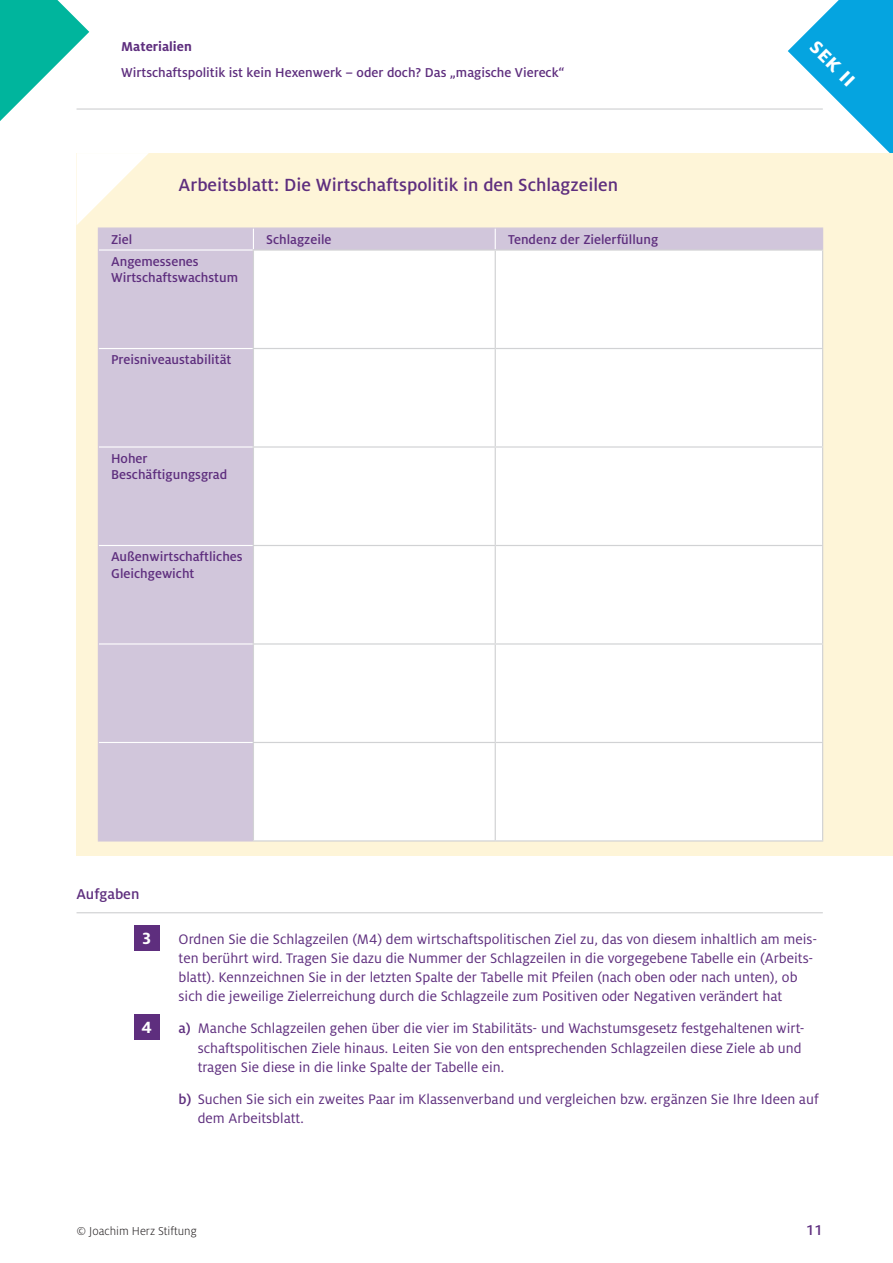
<style>
.page{position:relative;width:893px;height:1263px;background:#fff}
.page>*{position:absolute;margin:0;border:0;box-sizing:border-box;transform-origin:0 0}
.t1{font:700 24px "Milo OT";color:#fff}
.Sek_I_Ü3{font:500 19.5px "Milo OT";color:#5e2e7e}
.Sek_II_Aufgabenziffer{font:700 18px "Milo OT";color:#fff}
.Sek_II_Ü_Aufgaben{font:500 15.75px "Milo OT";color:#5e2e7e}
.Sek_II_Aufgabe{font:15.3px/19.2px "Milo OT";color:#5e2e7e}
.Sek_II_Aufgabe_abc{font:15.3px/19.2px "Milo OT";color:#5e2e7e}
.Sek_II_Tabelle_Kopf{font:500 14.25px/16.5px "Milo OT";color:#5e2e7e}
.t2{font:700 14.25px "Milo OT";color:#5e2e7e}
.t3{font:300 12.75px "Milo OT";color:#231f20}
.s1{font-weight:500}
</style>
<div class="page">
<svg style="left:0;top:0;width:89px;height:121px"></svg>
<svg style="left:788px;top:0;width:105px;height:153px"></svg>
<hr style="left:77px;top:108px;width:746px;height:2px;background:#d1d2d4">
<hr style="left:77px;top:912px;width:746px;height:1px;background:#d1d2d4">
<div style="left:134px;top:925px;width:25px;height:25px;background:#5e2e7e"></div>
<div style="left:134px;top:1014px;width:25px;height:26px;background:#5e2e7e"></div>
<div style="left:77px;top:153px;width:816px;height:702px;background:#fef5d8"></div>
<div style="left:99px;top:229px;width:723px;height:611px;background:#d1c6db"></div>
<div style="left:254px;top:251px;width:568px;height:589px;background:#fff"></div>
<hr style="left:98px;top:227px;width:155px;height:2px;background:#d1c6db">
<svg style="left:77px;top:153px;width:72px;height:97px"></svg>
<hr style="left:98px;top:250px;width:1px;height:98px;background:#d1c6db">
<hr style="left:98px;top:348px;width:1px;height:99px;background:#d1c6db">
<hr style="left:98px;top:447px;width:1px;height:98px;background:#d1c6db">
<hr style="left:98px;top:545px;width:1px;height:99px;background:#d1c6db">
<hr style="left:98px;top:644px;width:1px;height:98px;background:#d1c6db">
<hr style="left:98px;top:742px;width:1px;height:98px;background:#d1c6db">
<hr style="left:98px;top:840px;width:155px;height:1px;background:#d1c6db">
<hr style="left:99px;top:249px;width:154px;height:2px;background:#fff">
<hr style="left:99px;top:348px;width:154px;height:1px;background:#fff">
<hr style="left:99px;top:446px;width:154px;height:2px;background:#fff">
<hr style="left:99px;top:545px;width:154px;height:1px;background:#fff">
<hr style="left:99px;top:643px;width:154px;height:1px;background:#fff">
<hr style="left:99px;top:742px;width:154px;height:1px;background:#fff">
<hr style="left:253px;top:227px;width:242px;height:2px;background:#d1c6db">
<hr style="left:495px;top:227px;width:328px;height:2px;background:#d1c6db">
<svg style="left:822px;top:229px;width:1px;height:20px"></svg>
<svg style="left:253px;top:229px;width:1px;height:20px"></svg>
<svg style="left:495px;top:229px;width:1px;height:20px"></svg>
<hr style="left:253px;top:249px;width:242px;height:2px;background:#d1d2d4">
<hr style="left:253px;top:251px;width:1px;height:97px;background:#d1d2d4">
<hr style="left:495px;top:249px;width:328px;height:2px;background:#d1d2d4">
<hr style="left:822px;top:251px;width:1px;height:97px;background:#d1d2d4">
<hr style="left:253px;top:349px;width:1px;height:97px;background:#d1d2d4">
<hr style="left:822px;top:349px;width:1px;height:97px;background:#d1d2d4">
<hr style="left:253px;top:448px;width:1px;height:97px;background:#d1d2d4">
<hr style="left:822px;top:448px;width:1px;height:97px;background:#d1d2d4">
<hr style="left:253px;top:546px;width:1px;height:97px;background:#d1d2d4">
<hr style="left:822px;top:546px;width:1px;height:97px;background:#d1d2d4">
<hr style="left:253px;top:645px;width:1px;height:97px;background:#d1d2d4">
<hr style="left:822px;top:645px;width:1px;height:97px;background:#d1d2d4">
<hr style="left:253px;top:743px;width:1px;height:97px;background:#d1d2d4">
<hr style="left:822px;top:743px;width:1px;height:97px;background:#d1d2d4">
<hr style="left:253px;top:840px;width:242px;height:1px;background:#d1d2d4">
<hr style="left:495px;top:840px;width:328px;height:1px;background:#d1d2d4">
<hr style="left:495px;top:251px;width:1px;height:97px;background:#d1d2d4">
<hr style="left:253px;top:348px;width:242px;height:1px;background:#d1d2d4">
<hr style="left:495px;top:348px;width:328px;height:1px;background:#d1d2d4">
<hr style="left:495px;top:349px;width:1px;height:97px;background:#d1d2d4">
<hr style="left:253px;top:446px;width:242px;height:2px;background:#d1d2d4">
<hr style="left:495px;top:446px;width:328px;height:2px;background:#d1d2d4">
<hr style="left:495px;top:448px;width:1px;height:97px;background:#d1d2d4">
<hr style="left:253px;top:545px;width:242px;height:1px;background:#d1d2d4">
<hr style="left:495px;top:545px;width:328px;height:1px;background:#d1d2d4">
<hr style="left:495px;top:546px;width:1px;height:97px;background:#d1d2d4">
<hr style="left:253px;top:643px;width:242px;height:2px;background:#d1d2d4">
<hr style="left:495px;top:643px;width:328px;height:2px;background:#d1d2d4">
<hr style="left:495px;top:645px;width:1px;height:97px;background:#d1d2d4">
<hr style="left:253px;top:742px;width:242px;height:1px;background:#d1d2d4">
<hr style="left:495px;top:742px;width:328px;height:1px;background:#d1d2d4">
<hr style="left:495px;top:743px;width:1px;height:97px;background:#d1d2d4">
<p class="t2" style="left:121px;top:38px;width:72px">Materialien</p>
<p class="Sek_II_Tabelle_Kopf" style="left:121px;top:64px;width:445px">Wirtschaftspolitik ist kein Hexenwerk – oder doch? Das „magische Viereck“</p>
<p class="Sek_I_Ü3" style="left:179px;top:174px;width:441px">Arbeitsblatt: Die Wirtschaftspolitik in den Schlagzeilen</p>
<p class="Sek_II_Tabelle_Kopf" style="left:111px;top:231px;width:23px">Ziel</p>
<p class="Sek_II_Tabelle_Kopf" style="left:266px;top:231px;width:67px">Schlagzeile</p>
<p class="Sek_II_Tabelle_Kopf" style="left:508px;top:231px;width:152px">Tendenz der Zielerfüllung</p>
<p class="Sek_II_Tabelle_Kopf" style="left:111px;top:253px;width:128px">Angemessenes<br>Wirtschaftswachstum</p>
<p class="Sek_II_Tabelle_Kopf" style="left:111px;top:351px;width:122px">Preisniveaustabilität</p>
<p class="Sek_II_Tabelle_Kopf" style="left:111px;top:450px;width:118px">Hoher<br>Beschäftigungsgrad</p>
<p class="Sek_II_Tabelle_Kopf" style="left:111px;top:548px;width:133px">Außenwirtschaftliches<br>Gleichgewicht</p>
<p class="Sek_II_Ü_Aufgaben" style="left:77px;top:886px;width:64px">Aufgaben</p>
<h1 class="t1" style="left:823px;top:33px;width:57px;rotate:45deg">sek II</h1>
<p class="Sek_II_Aufgabenziffer" style="left:142px;top:928px;width:10px">3</p>
<p class="Sek_II_Aufgabenziffer" style="left:141px;top:1017px;width:12px">4</p>
<p class="Sek_II_Aufgabe" style="left:179px;top:930px;width:640px">Ordnen Sie die Schlagzeilen (M4) dem wirtschaftspolitischen Ziel zu, das von diesem inhaltlich am meis&shy;ten berührt wird. Tragen Sie dazu die Nummer der Schlagzeilen in die vorgegebene Tabelle ein (Arbeits&shy;blatt). Kennzeichnen Sie in der letzten Spalte der Tabelle mit Pfeilen (nach oben oder nach unten), ob sich die jeweilige Zielerreichung durch die Schlagzeile zum Positiven oder Negativen verändert hat</p>
<p class="Sek_II_Aufgabe_abc" style="left:198px;top:1019px;width:608px;text-indent:-19px"><span class="s1">a)</span> Manche Schlagzeilen gehen über die vier im Stabilitäts- und Wachstumsgesetz festgehaltenen wirt&shy;schaftspolitischen Ziele hinaus. Leiten Sie von den entsprechenden Schlagzeilen diese Ziele ab und tragen Sie diese in die linke Spalte der Tabelle ein.</p>
<p class="Sek_II_Aufgabe_abc" style="left:198px;top:1089px;width:622px;text-indent:-19px"><span class="s1">b)</span> Suchen Sie sich ein zweites Paar im Klassenverband und vergleichen bzw. ergänzen Sie Ihre Ideen auf dem Arbeitsblatt.</p>
<p class="t3" style="left:77px;top:1224px;width:122px">© Joachim Herz Stiftung</p>
<p class="Sek_II_Ü_Aufgaben" style="left:806px;top:1222px;width:18px">11</p>
</div>
